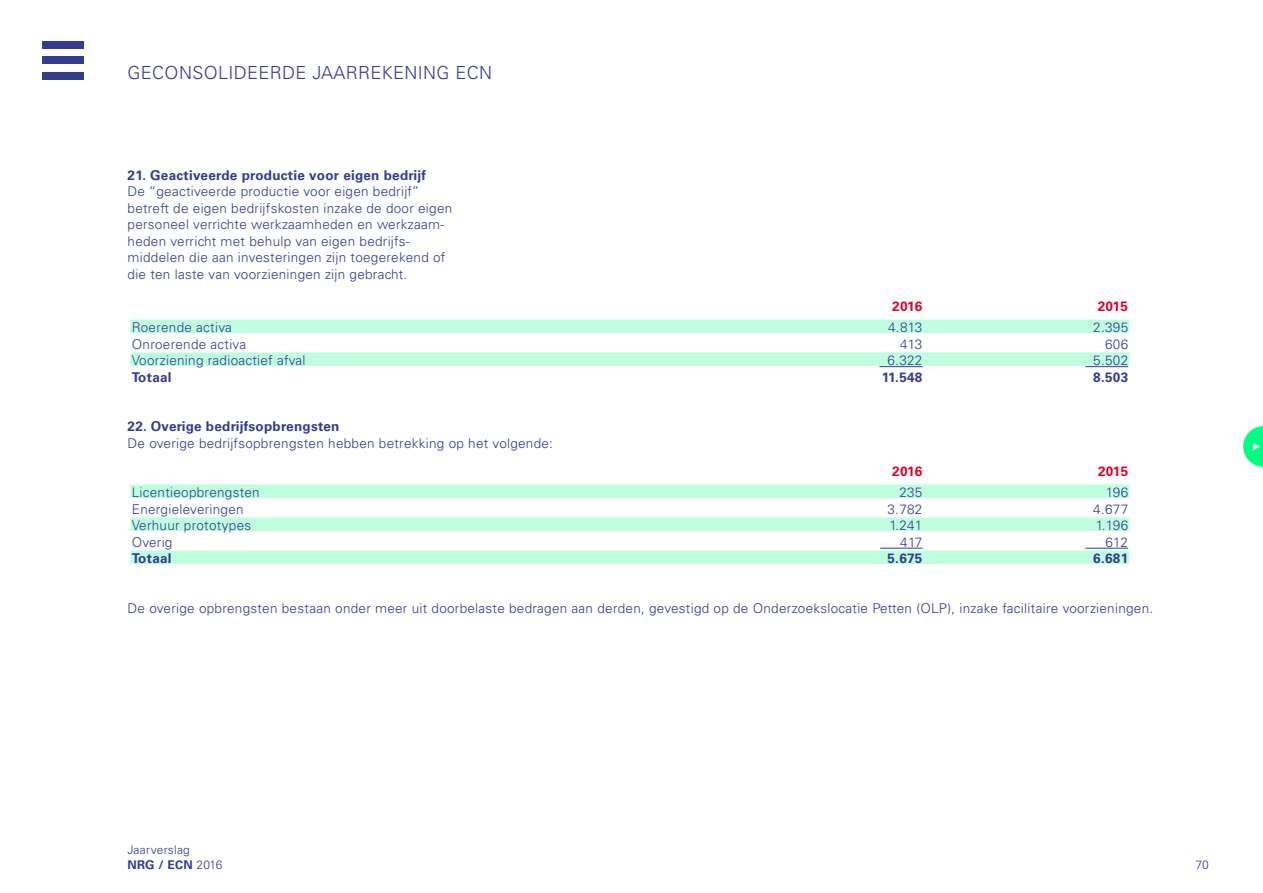
<style>
.page{position:relative;width:1263px;height:893px;background:#fff}
.page>*{position:absolute;margin:0;border:0;box-sizing:border-box;transform-origin:0 0}
.t1{font:300 18px "Univers LT Std";letter-spacing:.02em;color:#353b8f}
.t2{font:300 13.5px/16.5px "Univers LT Std";letter-spacing:.02em;color:#353b8f}
.t3{font:700 13.5px "Univers LT Std";letter-spacing:.02em;color:#353b8f}
.t4{font:700 13.5px "Univers LT Std";letter-spacing:.02em;color:#dd052b}
.t5{font:300 12px/15px "Univers LT Std";letter-spacing:.02em;color:#353b8f}
.s1{font-weight:700}
</style>
<div class="page">
<svg style="left:1243px;top:426px;width:20px;height:41px"></svg>
<div style="left:43px;top:41px;width:41px;height:8px;background:#353b8f"></div>
<div style="left:43px;top:57px;width:41px;height:7px;background:#353b8f"></div>
<div style="left:43px;top:72px;width:41px;height:7px;background:#353b8f"></div>
<div style="left:130px;top:320px;width:999px;height:13px;background:#bfffdf"></div>
<div style="left:130px;top:353px;width:999px;height:13px;background:#bfffdf"></div>
<hr style="left:879px;top:366px;width:44px;height:1px;background:#353b8f">
<hr style="left:1085px;top:366px;width:43px;height:1px;background:#353b8f">
<div style="left:130px;top:485px;width:999px;height:13px;background:#bfffdf"></div>
<div style="left:130px;top:518px;width:999px;height:13px;background:#bfffdf"></div>
<hr style="left:880px;top:548px;width:43px;height:1px;background:#353b8f">
<hr style="left:1085px;top:548px;width:43px;height:1px;background:#353b8f">
<div style="left:130px;top:551px;width:999px;height:13px;background:#bfffdf"></div>
<h1 class="t1" style="left:128px;top:62px;width:366px">GECONSOLIDEERDE JAARREKENING ECN</h1>
<p class="t3" style="left:128px;top:167px;width:300px">21. Geactiveerde productie voor eigen bedrijf</p>
<p class="t2" style="left:128px;top:183px;width:326px">De “geactiveerde productie voor eigen bedrijf” betreft de eigen bedrijfskosten inzake de door eigen personeel verrichte werkzaamheden en werkzaam&shy;heden verricht met behulp van eigen bedrijfs&shy;middelen die aan investeringen zijn toegerekend of die ten laste van voorzieningen zijn gebracht.</p>
<p class="t4" style="left:892px;top:299px;width:32px">2016</p>
<p class="t4" style="left:1098px;top:299px;width:32px">2015</p>
<p class="t2" style="left:132px;top:319px;width:102px">Roerende activa</p>
<p class="t2" style="left:888px;top:319px;width:36px">4.813</p>
<p class="t2" style="left:1093px;top:319px;width:36px">2.395</p>
<p class="t2" style="left:132px;top:336px;width:116px">Onroerende activa</p>
<p class="t2" style="left:900px;top:336px;width:24px">413</p>
<p class="t2" style="left:1105px;top:336px;width:25px">606</p>
<p class="t2" style="left:132px;top:352px;width:175px">Voorziening radioactief afval</p>
<p class="t2" style="left:887px;top:352px;width:36px">6.322</p>
<p class="t2" style="left:1093px;top:352px;width:36px">5.502</p>
<p class="t3" style="left:132px;top:369px;width:41px">Totaal</p>
<p class="t3" style="left:882px;top:369px;width:42px">11.548</p>
<p class="t3" style="left:1093px;top:369px;width:36px">8.503</p>
<p class="t3" style="left:128px;top:419px;width:213px">22. Overige bedrijfsopbrengsten</p>
<p class="t2" style="left:128px;top:435px;width:427px">De overige bedrijfsopbrengsten hebben betrekking op het volgende:</p>
<p class="t4" style="left:892px;top:464px;width:32px">2016</p>
<p class="t4" style="left:1098px;top:464px;width:32px">2015</p>
<p class="t2" style="left:132px;top:484px;width:129px">Licentieopbrengsten</p>
<p class="t2" style="left:899px;top:484px;width:25px">235</p>
<p class="t2" style="left:1106px;top:484px;width:24px">196</p>
<p class="t2" style="left:132px;top:501px;width:113px">Energieleveringen</p>
<p class="t2" style="left:887px;top:501px;width:36px">3.782</p>
<p class="t2" style="left:1093px;top:501px;width:36px">4.677</p>
<p class="t2" style="left:132px;top:517px;width:121px">Verhuur prototypes</p>
<p class="t2" style="left:889px;top:517px;width:34px">1.241</p>
<p class="t2" style="left:1096px;top:517px;width:34px">1.196</p>
<p class="t2" style="left:132px;top:534px;width:42px">Overig</p>
<p class="t2" style="left:900px;top:534px;width:24px">417</p>
<p class="t2" style="left:1105px;top:534px;width:24px">612</p>
<p class="t3" style="left:132px;top:551px;width:41px">Totaal</p>
<p class="t3" style="left:887px;top:551px;width:36px">5.675</p>
<p class="t3" style="left:1093px;top:551px;width:36px">6.681</p>
<p class="t2" style="left:128px;top:600px;width:1027px">De overige opbrengsten bestaan onder meer uit doorbelaste bedragen aan derden, gevestigd op de Onderzoekslocatie Petten (OLP), inzake facilitaire voorzieningen.</p>
<p class="t5" style="left:128px;top:842px;width:96px">Jaarverslag<br><span class="s1">NRG / ECN</span> 2016</p>
<p class="t5" style="left:1195px;top:857px;width:15px">70</p>
</div>
